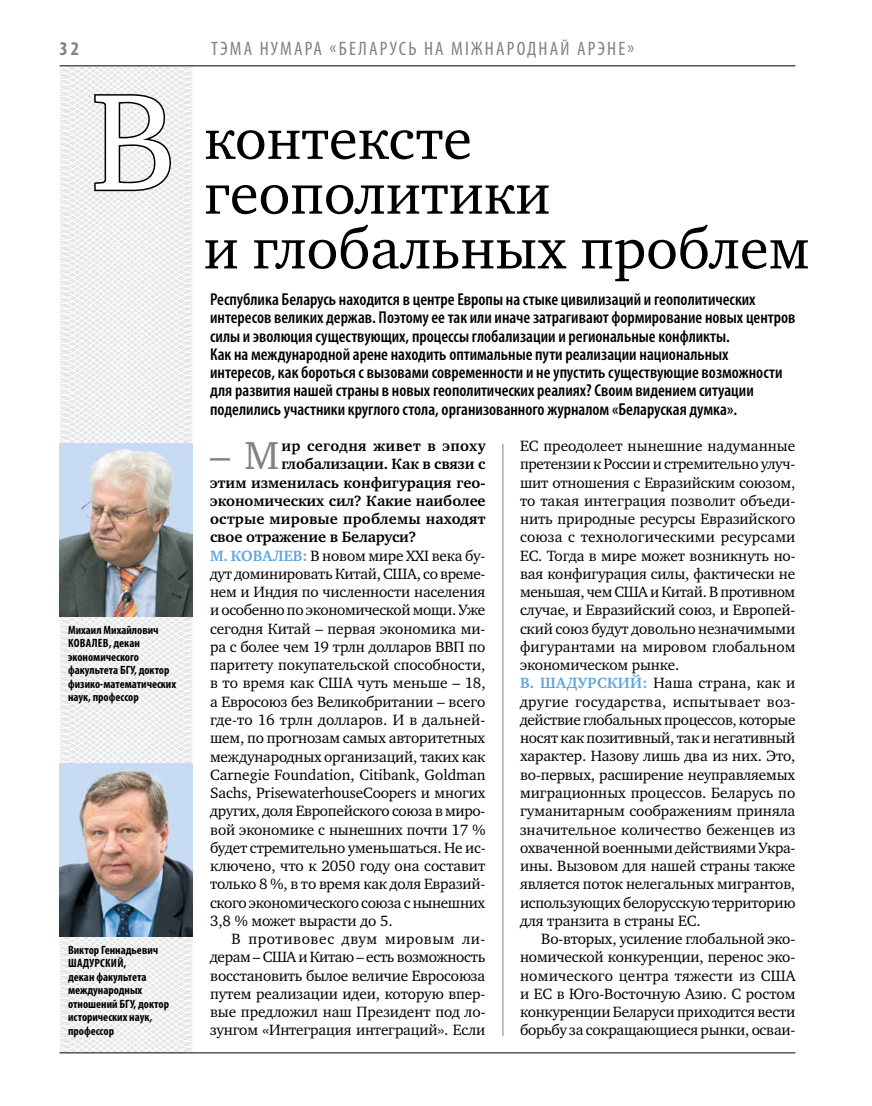
<style>
.page{position:relative;width:872px;height:1106px;background:#fff}
.page>*{position:absolute;margin:0;border:0;box-sizing:border-box;transform-origin:0 0}
.t1{font:140.1px "Charter C";color:#fff}
.t2{font:58.5px/54.8px "Charter C";color:#000}
.t3{font:40.05px "Charter C";color:#808285}
.t4{font:condensed 19.5px "Myriad Pro";letter-spacing:.11em;color:#808285}
.t5{font:700 condensed 19.5px "Myriad Pro";color:#808285}
.t6{font:600 condensed 17.25px/18.3px "Myriad Pro";color:#000}
.t7{font:15.3px/18.3px "Charter C";letter-spacing:-.01em;color:#000}
.t8{font:700 15.3px "Charter C";letter-spacing:.005em;color:#000}
.t9{font:15.3px "Charter C";letter-spacing:.035em;color:#000}
.t10{font:700 condensed 12px/13.5px "Myriad Pro";color:#000}
.s1{font-weight:700;color:#5ea7dc}
</style>
<div class="page">
<svg style="left:59px;top:65px;width:192px;height:989px"></svg>
<hr style="left:60px;top:1052px;width:735px;height:1px;background:#000">
<hr style="left:60px;top:65px;width:735px;height:1px;background:#000">
<hr style="left:502px;top:444px;width:1px;height:592px;background:#808285">
<svg style="left:93px;top:92px;width:79px;height:101px"></svg>
<img style="left:60px;top:444px;width:133px;height:172px">
<img style="left:60px;top:763px;width:133px;height:173px">
<p class="t5" style="left:60px;top:37px;width:21px">32</p>
<h1 class="t1" style="left:91px;top:65px;width:86px">В</h1>
<p class="t10" style="left:68px;top:623px;width:110px">Михаил Михайлович<br>Ковалев, декан экономического факультета БГУ, доктор физико-математических наук, профессор</p>
<p class="t10" style="left:68px;top:942px;width:102px">Виктор Геннадьевич<br>Шадурский,<br>декан факультета международных отношений БГУ, доктор исторических наук, профессор</p>
<p class="t4" style="left:211px;top:37px;width:425px">Тэма нумара «Беларусь на міжнароднай арэне»</p>
<h2 class="t2" style="left:203px;top:112px;width:607px">контексте геополитики<br>и глобальных проблем</h2>
<p class="t6" style="left:210px;top:290px;width:587px">Республика Беларусь находится в центре Европы на стыке цивилизаций и геополитических интересов великих держав. Поэтому ее так или иначе затрагивают формирование новых центров силы и эволюция существующих, процессы глобализации и региональные конфликты.<br>Как на международной арене находить оптимальные пути реализации национальных интересов, как бороться с вызовами современности и не упустить существующие возможности для развития нашей страны в новых геополитических реалиях? Своим видением ситуации поделились участники круглого стола, организованного журналом «Беларуская думка».</p>
<h3 class="t3" style="left:210px;top:433px;width:71px">– М</h3>
<p class="t8" style="left:281px;top:437px;width:206px">ир сегодня живет в эпоху</p>
<p class="t8" style="left:281px;top:456px;width:205px">глобализации. Как в связи с</p>
<p class="t8" style="left:210px;top:474px;width:277px">этим изменилась конфигурация гео-</p>
<p class="t8" style="left:210px;top:492px;width:277px">экономических сил? Какие наиболее</p>
<p class="t8" style="left:210px;top:510px;width:277px">острые мировые проблемы находят</p>
<p class="t8" style="left:210px;top:529px;width:208px">свое отражение в Беларуси?</p>
<p class="t7" style="left:210px;top:546px;width:277px"><span class="s1">М. Ковалев:</span> В новом мире XXI века бу-</p>
<p class="t7" style="left:210px;top:565px;width:277px">дут доминировать Китай, США, со време-</p>
<p class="t7" style="left:210px;top:583px;width:277px">нем и Индия по численности населения</p>
<p class="t7" style="left:210px;top:601px;width:277px">и особенно по экономической мощи. Уже</p>
<p class="t7" style="left:210px;top:619px;width:277px">сегодня Китай – первая экономика ми-</p>
<p class="t7" style="left:210px;top:638px;width:277px">ра с более чем 19 трлн долларов ВВП по</p>
<p class="t7" style="left:210px;top:656px;width:277px">паритету покупательской способности,</p>
<p class="t7" style="left:210px;top:674px;width:277px">в то время как США чуть меньше – 18,</p>
<p class="t7" style="left:210px;top:692px;width:277px">а Евросоюз без Великобритании – всего</p>
<p class="t7" style="left:210px;top:711px;width:277px">где-то 16 трлн долларов. И в дальней-</p>
<p class="t7" style="left:210px;top:729px;width:277px">шем, по прогнозам самых авторитетных</p>
<p class="t7" style="left:210px;top:747px;width:277px">международных организаций, таких как</p>
<p class="t7" style="left:210px;top:765px;width:277px">Carnegie Foundation, Citibank, Goldman</p>
<p class="t7" style="left:210px;top:784px;width:277px">Sachs, PrisewaterhouseCoopers и многих</p>
<p class="t7" style="left:210px;top:802px;width:277px">других, доля Европейского союза в миро-</p>
<p class="t7" style="left:210px;top:820px;width:277px">вой экономике с нынешних почти 17 %</p>
<p class="t7" style="left:210px;top:838px;width:277px">будет стремительно уменьшаться. Не ис-</p>
<p class="t7" style="left:210px;top:857px;width:277px">ключено, что к 2050 году она составит</p>
<p class="t7" style="left:210px;top:875px;width:277px">только 8 %, в то время как доля Евразий-</p>
<p class="t7" style="left:210px;top:893px;width:277px">ского экономического союза с нынешних</p>
<p class="t7" style="left:210px;top:911px;width:184px">3,8 % может вырасти до 5.</p>
<p class="t9" style="left:231px;top:930px;width:256px">В противовес двум мировым ли-</p>
<p class="t7" style="left:210px;top:948px;width:277px">дерам – США и Китаю – есть возможность</p>
<p class="t7" style="left:210px;top:966px;width:277px">восстановить былое величие Евросоюза</p>
<p class="t7" style="left:210px;top:984px;width:277px">путем реализации идеи, которую впер-</p>
<p class="t7" style="left:210px;top:1003px;width:277px">вые предложил наш Президент под ло-</p>
<p class="t7" style="left:210px;top:1021px;width:277px">зунгом «Интеграция интеграций». Если</p>
<p class="t7" style="left:520px;top:437px;width:277px">ЕС преодолеет нынешние надуманные претензии к России и стремительно улуч&shy;шит отношения с Евразийским союзом, то такая интеграция позволит объеди&shy;нить природные ресурсы Евразийского союза с технологическими ресурсами ЕС. Тогда в мире может возникнуть но&shy;вая конфигурация силы, фактически не меньшая, чем США и Китай. В противном случае, и Евразийский союз, и Европей&shy;ский союз будут довольно незначимыми фигурантами на мировом глобальном экономическом рынке.<br><span class="s1">В. Шадурский:</span> Наша страна, как и другие государства, испытывает воз&shy;действие глобальных процессов, которые носят как позитивный, так и негативный характер. Назову лишь два из них. Это, во-первых, расширение неуправляемых миграционных процессов. Беларусь по гуманитарным соображениям приняла значительное количество беженцев из охваченной военными действиями Укра&shy;ины. Вызовом для нашей страны также является поток нелегальных мигрантов, использующих белорусскую территорию для транзита в страны ЕС.</p>
<p class="t7" style="left:520px;top:929px;width:277px;text-align:justify;text-indent:21px">Во-вторых, усиление глобальной эко&shy;номической конкуренции, перенос эко&shy;номического центра тяжести из США и ЕС в Юго-Восточную Азию. С ростом конкуренции Беларуси приходится вести борьбу за сокращающиеся рынки, осваи-</p>
</div>
